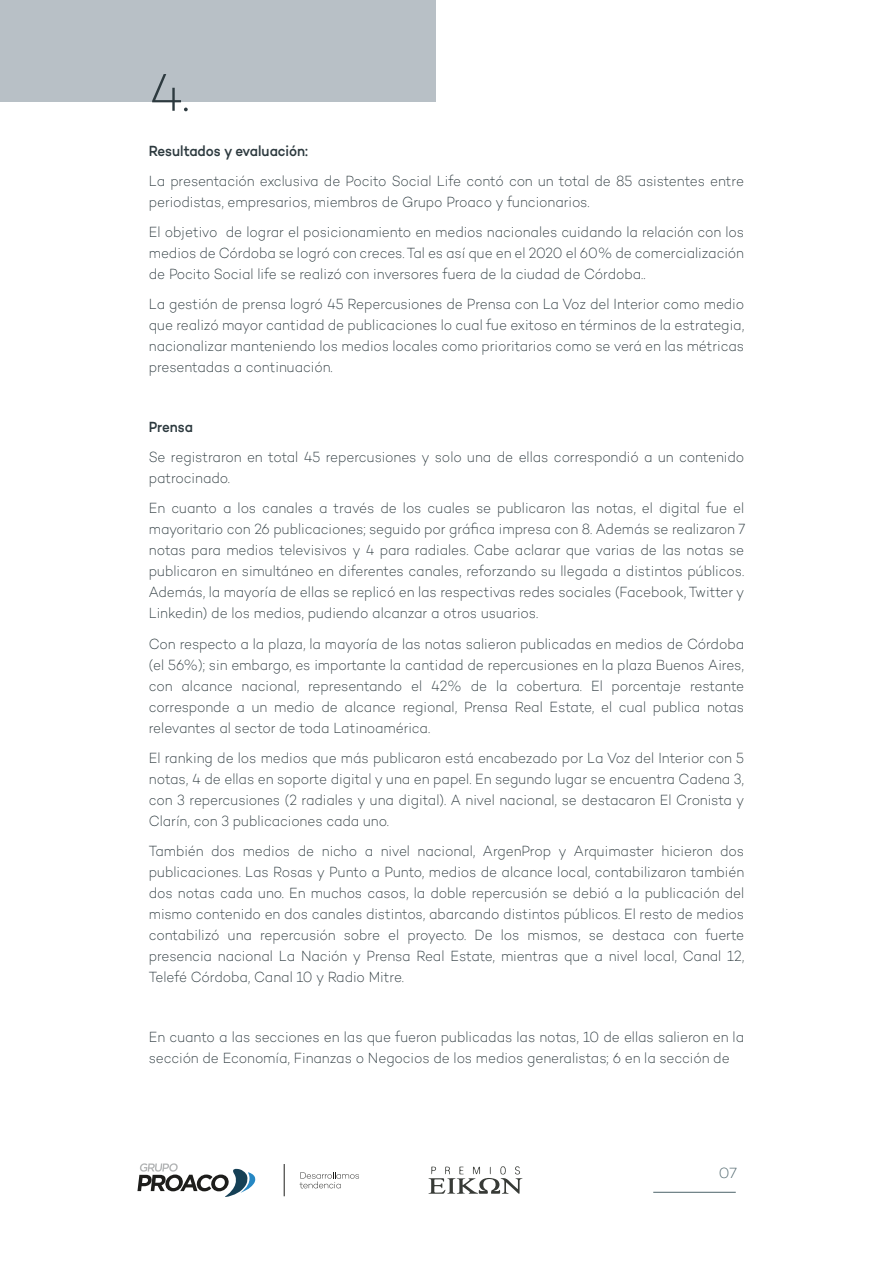
<style>
.page{position:relative;width:893px;height:1263px;background:#fff}
.page>*{position:absolute;margin:0;border:0;box-sizing:border-box;transform-origin:0 0}
.t1{font:200 54px "Campton";color:#2d3a3f}
.t2{font:200 15px/21px "Campton";letter-spacing:-.01em;color:#2d3a3f;text-align:justify;scale:.91 1}
.t3{font:500 15px "Campton";letter-spacing:-.005em;color:#2d3a3f;scale:.91 1}
.t4{font:200 15px "Campton";color:#4d646b}
</style>
<div class="page">
<hr style="left:653px;top:1192px;width:83px;height:1px;background:#4d646b">
<div style="left:0;top:0;width:436px;height:101px;background:#b8c0c6"></div>
<svg style="left:428px;top:1166px;width:94px;height:28px"></svg>
<svg style="left:137px;top:1163px;width:119px;height:34px"></svg>
<svg style="left:299px;top:1172px;width:60px;height:16px"></svg>
<hr style="left:284px;top:1164px;width:1px;height:32px;background:#1d1d1b">
<h1 class="t1" style="left:149px;top:59px;width:43px">4.</h1>
<p class="t3" style="left:149px;top:142px;width:176px">Resultados y evaluación:</p>
<p class="t2" style="left:149px;top:171px;width:656px">La presentación exclusiva de Pocito Social Life contó con un total de 85 asistentes entre periodistas, empresarios, miembros de Grupo Proaco y funcionarios.</p>
<p class="t2" style="left:149px;top:222px;width:656px">El objetivo de lograr el posicionamiento en medios nacionales cuidando la relación con los medios de Córdoba se logró con creces. Tal es así que en el 2020 el 60% de comercialización de Pocito Social life se realizó con inversores fuera de la ciudad de Córdoba..</p>
<p class="t2" style="left:149px;top:294px;width:656px">La gestión de prensa logró 45 Repercusiones de Prensa con La Voz del Interior como medio que realizó mayor cantidad de publicaciones lo cual fue exitoso en términos de la estrategia, nacionalizar manteniendo los medios locales como prioritarios como se verá en las métricas presentadas a continuación.</p>
<p class="t3" style="left:149px;top:418px;width:50px">Prensa</p>
<p class="t2" style="left:149px;top:447px;width:656px">Se registraron en total 45 repercusiones y solo una de ellas correspondió a un contenido patrocinado.</p>
<p class="t2" style="left:149px;top:498px;width:657px">En cuanto a los canales a través de los cuales se publicaron las notas, el digital fue el mayoritario con 26 publicaciones; seguido por gráfica impresa con 8. Además se realizaron 7 notas para medios televisivos y 4 para radiales. Cabe aclarar que varias de las notas se publicaron en simultáneo en diferentes canales, reforzando su llegada a distintos públicos.<br>Además, la mayoría de ellas se replicó en las respectivas redes sociales (Facebook, Twitter y Linkedin) de los medios, pudiendo alcanzar a otros usuarios.</p>
<p class="t2" style="left:149px;top:633px;width:656px">Con respecto a la plaza, la mayoría de las notas salieron publicadas en medios de Córdoba (el 56%); sin embargo, es importante la cantidad de repercusiones en la plaza Buenos Aires, con alcance nacional, representando el 42% de la cobertura. El porcentaje restante corresponde a un medio de alcance regional, Prensa Real Estate, el cual publica notas relevantes al sector de toda Latinoamérica.</p>
<p class="t2" style="left:149px;top:747px;width:656px">El ranking de los medios que más publicaron está encabezado por La Voz del Interior con 5 notas, 4 de ellas en soporte digital y una en papel. En segundo lugar se encuentra Cadena 3, con 3 repercusiones (2 radiales y una digital). A nivel nacional, se destacaron El Cronista y Clarín, con 3 publicaciones cada uno.</p>
<p class="t2" style="left:149px;top:840px;width:656px">También dos medios de nicho a nivel nacional, ArgenProp y Arquimaster hicieron dos publicaciones. Las Rosas y Punto a Punto, medios de alcance local, contabilizaron también dos notas cada uno. En muchos casos, la doble repercusión se debió a la publicación del mismo contenido en dos canales distintos, abarcando distintos públicos. El resto de medios contabilizó una repercusión sobre el proyecto. De los mismos, se destaca con fuerte presencia nacional La Nación y Prensa Real Estate, mientras que a nivel local, Canal 12, Telefé Córdoba, Canal 10 y Radio Mitre.</p>
<p class="t2" style="left:149px;top:1026px;width:656px">En cuanto a las secciones en las que fueron publicadas las notas, 10 de ellas salieron en la sección de Economía, Finanzas o Negocios de los medios generalistas; 6 en la sección de</p>
<p class="t4" style="left:719px;top:1163px;width:20px">07</p>
</div>
